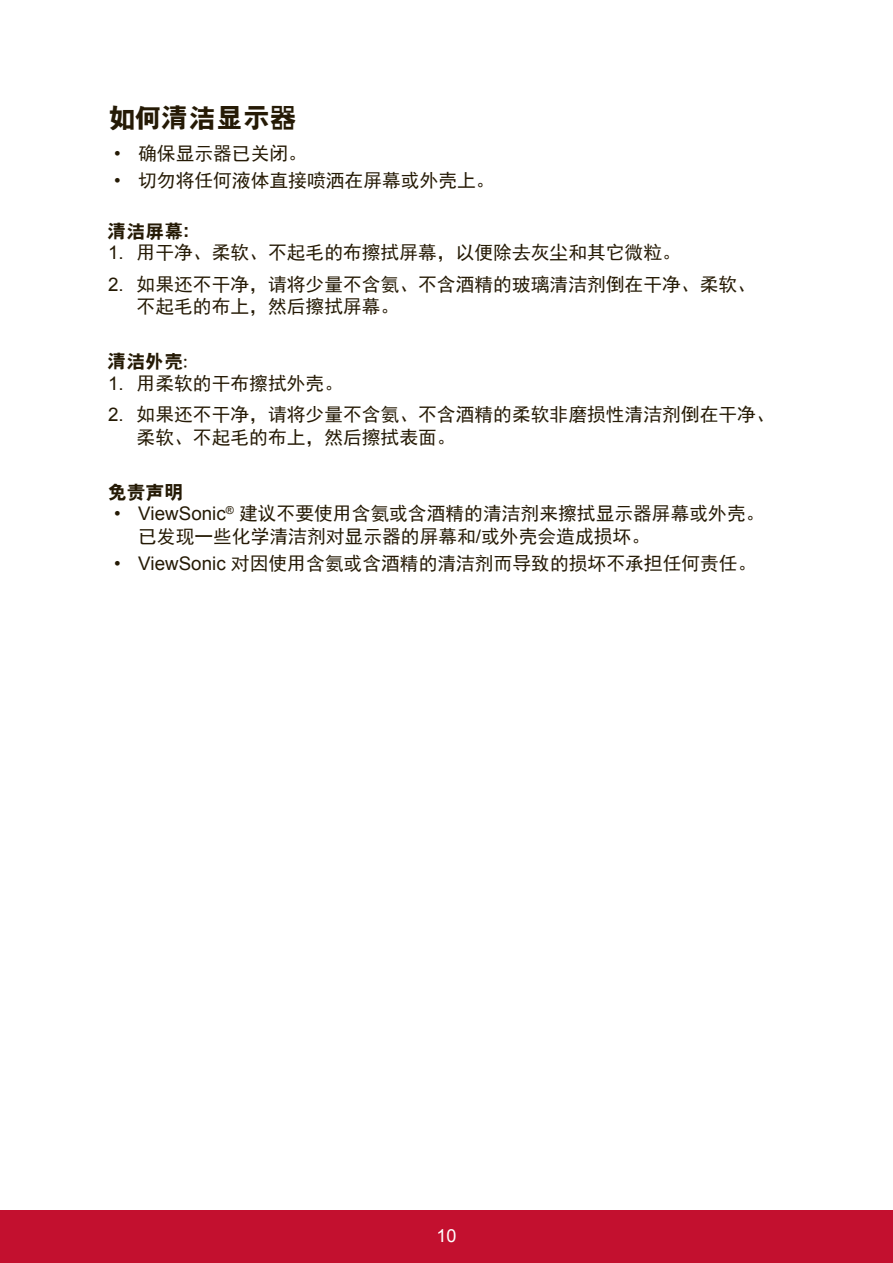
<style>
.page{position:relative;width:893px;height:1263px;background:#fff}
.page>*{position:absolute;margin:0;border:0;box-sizing:border-box;transform-origin:0 0}
.t1{font:27px "RS Cu Hei";color:#251a05}
.t2{font:18.75px/22.5px "Sim Hei";color:#251a05}
.t3{font:18.75px "RS Cu Hei";color:#251a05}
.t4{font:18px "Arial";color:#fff}
.s1{font-family:"Arial"}
.s2{font-family:"Arial";font-weight:700}
</style>
<div class="page">
<div style="left:0;top:1210px;width:892px;height:53px;background:#c3102f"></div>
<h1 class="t1" style="left:108px;top:104px;width:190px">如何清洁显示器</h1>
<p class="t2" style="left:114px;top:142px;width:194px"><span class="s1">•</span> 确保显示器已关闭。</p>
<p class="t2" style="left:114px;top:169px;width:382px"><span class="s1">•</span> 切勿将任何液体直接喷洒在屏幕或外壳上。</p>
<p class="t3" style="left:108px;top:222px;width:83px">清洁屏幕<span class="s2">:</span></p>
<p class="t2" style="left:108px;top:241px;width:574px"><span class="s1">1.</span> 用干净、柔软、不起毛的布擦拭屏幕，以便除去灰尘和其它微粒。</p>
<p class="t2" style="left:136px;top:273px;width:620px;text-indent:-28px"><span class="s1">2.</span> 如果还不干净，请将少量不含氨、不含酒精的玻璃清洁剂倒在干净、柔软、不起毛的布上，然后擦拭屏幕。</p>
<p class="t3" style="left:108px;top:352px;width:86px">清洁外壳:</p>
<p class="t2" style="left:108px;top:372px;width:236px"><span class="s1">1.</span> 用柔软的干布擦拭外壳。</p>
<p class="t2" style="left:136px;top:403px;width:639px;text-indent:-28px"><span class="s1">2.</span> 如果还不干净，请将少量不含氨、不含酒精的柔软非磨损性清洁剂倒在干净、柔软、不起毛的布上，然后擦拭表面。</p>
<p class="t3" style="left:108px;top:483px;width:76px">免责声明</p>
<p class="t2" style="left:138px;top:502px;width:627px;text-indent:-24px"><span class="s1">• ViewSonic</span><sup>®</sup> 建议不要使用含氨或含酒精的清洁剂来擦拭显示器屏幕或外壳。已发现一些化学清洁剂对显示器的屏幕和<span class="s1">/</span>或外壳会造成损坏。</p>
<p class="t2" style="left:114px;top:552px;width:643px"><span class="s1">• ViewSonic</span> 对因使用含氨或含酒精的清洁剂而导致的损坏不承担任何责任。</p>
<p class="t4" style="left:436px;top:1223px;width:22px">10</p>
</div>
